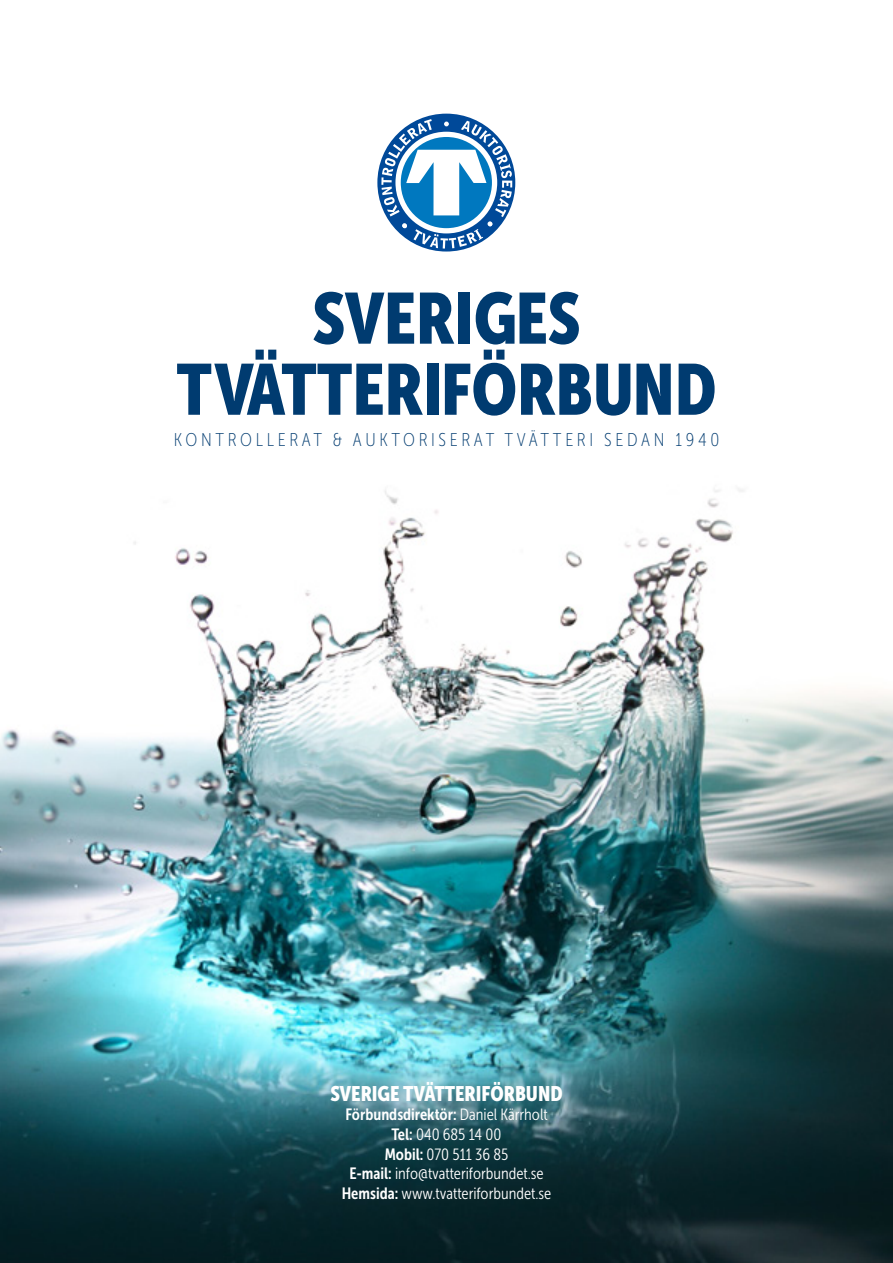
<style>
.page{position:relative;width:893px;height:1263px;background:#fff}
.page>*{position:absolute;margin:0;border:0;box-sizing:border-box;transform-origin:0 0}
.t1{font:71.55px/71.1px "Museo Sans Cond 900";color:#003b70;text-align:center}
.t2{font:20.85px "Museo Sans Cond 900";color:#fff}
.t3{font:18.45px "Museo Sans Cond 100";letter-spacing:.2em;color:#003b70}
.t4{font:16.35px/19.5px "Museo Sans Cond 300";color:#fff;text-align:center}
.t5{font:16.35px "Museo Sans Cond 700";color:#fff}
.s1{font-family:"Museo Sans Cond 300"}
.s2{font-family:"Museo Sans Cond 700"}
</style>
<div class="page">
<img style="left:0;top:162px;width:893px;height:1101px">
<div style="left:377px;top:114px;width:138px;height:138px;background:#004999;border-radius:50%"></div>
<svg style="left:381px;top:119px;width:131px;height:130px"></svg>
<h1 class="t1" style="left:176px;top:283px;width:542px">SVERIGES<br>TVÄTTERIFÖRBUND</h1>
<p class="t3" style="left:174px;top:430px;width:547px">KONTROLLERAT &amp; AUKTORISERAT TVÄTTERI SEDAN 1940</p>
<p class="t2" style="left:330px;top:1082px;width:234px">SVERIGE TVÄTTERIFÖRBUND</p>
<p class="t5" style="left:345px;top:1106px;width:204px">Förbundsdirektör: <span class="s1">Daniel Kärrholt</span></p>
<p class="t4" style="left:342px;top:1125px;width:211px"><span class="s2">Tel:</span> 040 685 14 00<br><span class="s2">Mobil:</span> 070 511 36 85<br><span class="s2">E-mail:</span> info@tvatteriforbundet.se<br><span class="s2">Hemsida:</span> www.tvatteriforbundet.se</p>
</div>
